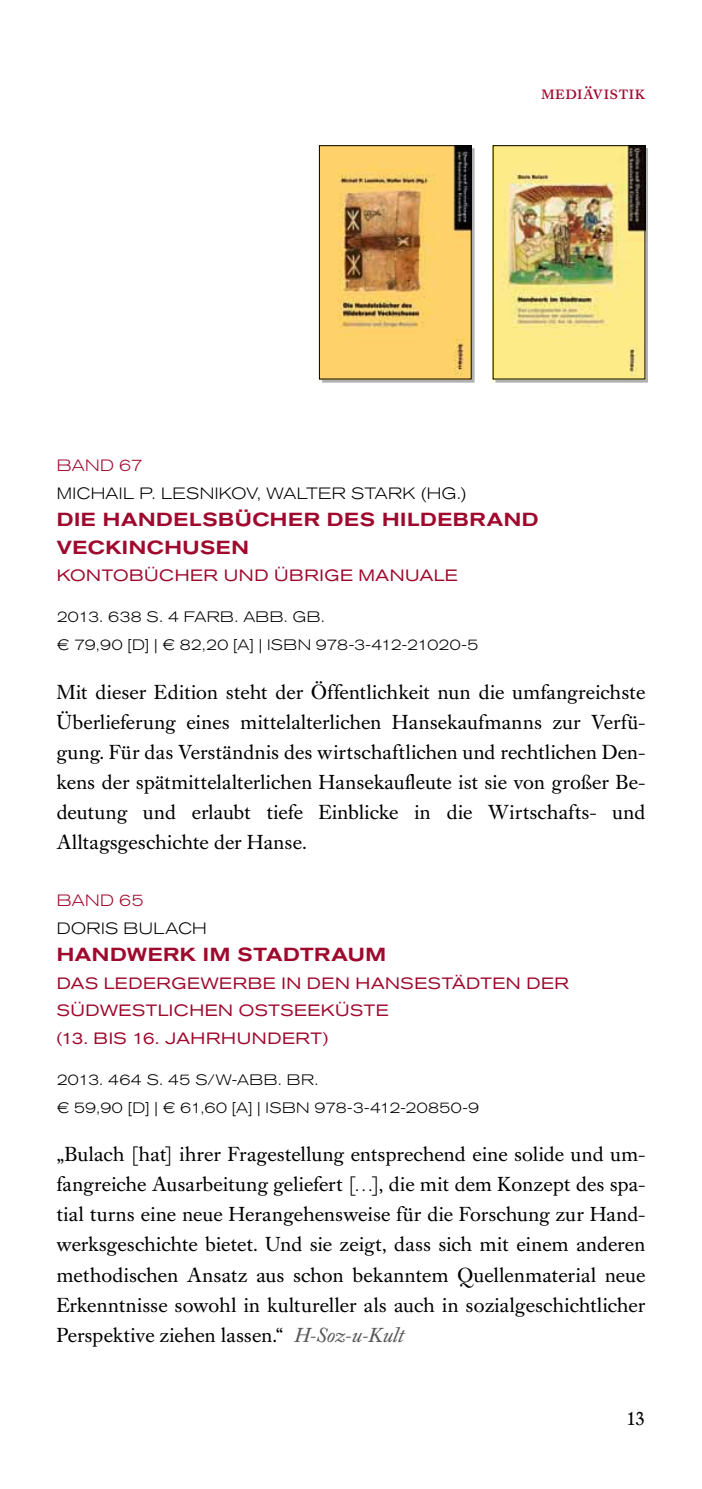
<style>
.page{position:relative;width:702px;height:1489px;background:#fff}
.page>*{position:absolute;margin:0;border:0;box-sizing:border-box;transform-origin:0 0}
.t1{font:20px/30px "Caslon Buch BQ";letter-spacing:.015em;color:#000;text-align:justify}
.t2{font:20px "Caslon Buch Expert BQ";letter-spacing:.025em;color:#9f092d}
.t3{font:500 expanded 18.75px/27.5px "Akzidenz Grotesk BQ";letter-spacing:.03em;color:#9f092d}
.t4{font:18.75px "Caslon Book BE";color:#000}
.t5{font:expanded 16.25px/27.5px "Akzidenz Grotesk BQ";letter-spacing:.035em;color:#9f092d}
.t6{font:300 expanded 16.25px "Akzidenz Grotesk BQ";letter-spacing:.025em;color:#000}
.t7{font:300 expanded 16.25px "Akzidenz Grotesk BQ";letter-spacing:.025em;color:#9f092d}
.t8{font:300 expanded 15px/27.5px "Akzidenz Grotesk BQ";letter-spacing:.02em;color:#000}
.t9{font:300 expanded 15px "Akzidenz Grotesk BQ";letter-spacing:-.03em;color:#000}
.s1{font-style:italic;color:#565655}
</style>
<div class="page">
<svg style="left:495px;top:148px;width:153px;height:234px"></svg>
<img style="left:495px;top:147px;width:148px;height:230px">
<div style="left:493px;top:145px;width:152px;height:234px;border:1px solid #000"></div>
<div style="left:322px;top:148px;width:152px;height:234px;background:linear-gradient(to right,#b0b2b2,#b0b2b2)"></div>
<img style="left:321px;top:147px;width:148px;height:230px">
<div style="left:319px;top:145px;width:152px;height:234px;border:1px solid #000"></div>
<p class="t2" style="left:541px;top:80px;width:106px">mediävistik</p>
<p class="t7" style="left:57px;top:456px;width:87px">BAND 67</p>
<p class="t6" style="left:57px;top:483px;width:411px">MICHAIL P. LESN IKOV, WALTER STARK (H G.)</p>
<p class="t3" style="left:57px;top:506px;width:483px">DIE HANDELSBÜCHER DES H ILDEBRAND<br>VECKINCHUSEN</p>
<p class="t5" style="left:57px;top:561px;width:402px">KONTOBÜCHER UND ÜBRIGE MANUALE</p>
<p class="t8" style="left:57px;top:603px;width:270px">2013. 638 S. 4 FARB. ABB. GB. € 79,90 [D] | € 82,20 [A] | ISB</p>
<p class="t9" style="left:298px;top:636px;width:182px">N 978-3-412-21020-5</p>
<p class="t1" style="left:57px;top:677px;width:590px">Mit dieser Edition steht der Öffentlichkeit nun die umfangreichste Überlieferung eines mittelalterlichen Hansekaufmanns zur Verfü&shy;gung. Für das Verständnis des wirtschaftlichen und rechtlichen Den&shy;kens der spätmittelalterlichen Hansekaufleute ist sie von großer Be&shy;deutung und erlaubt tiefe Einblicke in die Wirtschafts- und Alltagsgeschichte der Hanse.</p>
<p class="t7" style="left:57px;top:891px;width:88px">BAND 65</p>
<p class="t6" style="left:57px;top:918px;width:151px">DORIS BULACH</p>
<p class="t3" style="left:57px;top:941px;width:328px">HANDWERK IM STADTRAUM</p>
<p class="t5" style="left:57px;top:969px;width:514px">DAS LEDERGEWERBE IN DEN HANSESTÄDTEN DER<br>SÜDWESTLICHEN OSTSEEKÜSTE<br>(13. BIS 16. JAHRHUNDERT)</p>
<p class="t8" style="left:57px;top:1066px;width:263px">2013. 464 S. 45 S/W-ABB. BR. € 59,90 [D] | € 61,60 [A] | ISB</p>
<p class="t8" style="left:296px;top:1093px;width:184px">N 978-3-412-20850-9</p>
<p class="t1" style="left:57px;top:1139px;width:590px">„Bulach [hat] ihrer Fragestellung entsprechend eine solide und um&shy;fangreiche Ausarbeitung geliefert […], die mit dem Konzept des spa&shy;tial turns eine neue Herangehensweise für die Forschung zur Hand&shy;werksgeschichte bietet. Und sie zeigt, dass sich mit einem anderen methodischen Ansatz aus schon bekanntem Quellenmaterial neue Erkenntnisse sowohl in kultureller als auch in sozialgeschichtlicher Perspektive ziehen lassen.“ <span class="s1">H-Soz-u-Kult</span></p>
<p class="t4" style="left:626px;top:1407px;width:20px">13</p>
</div>
